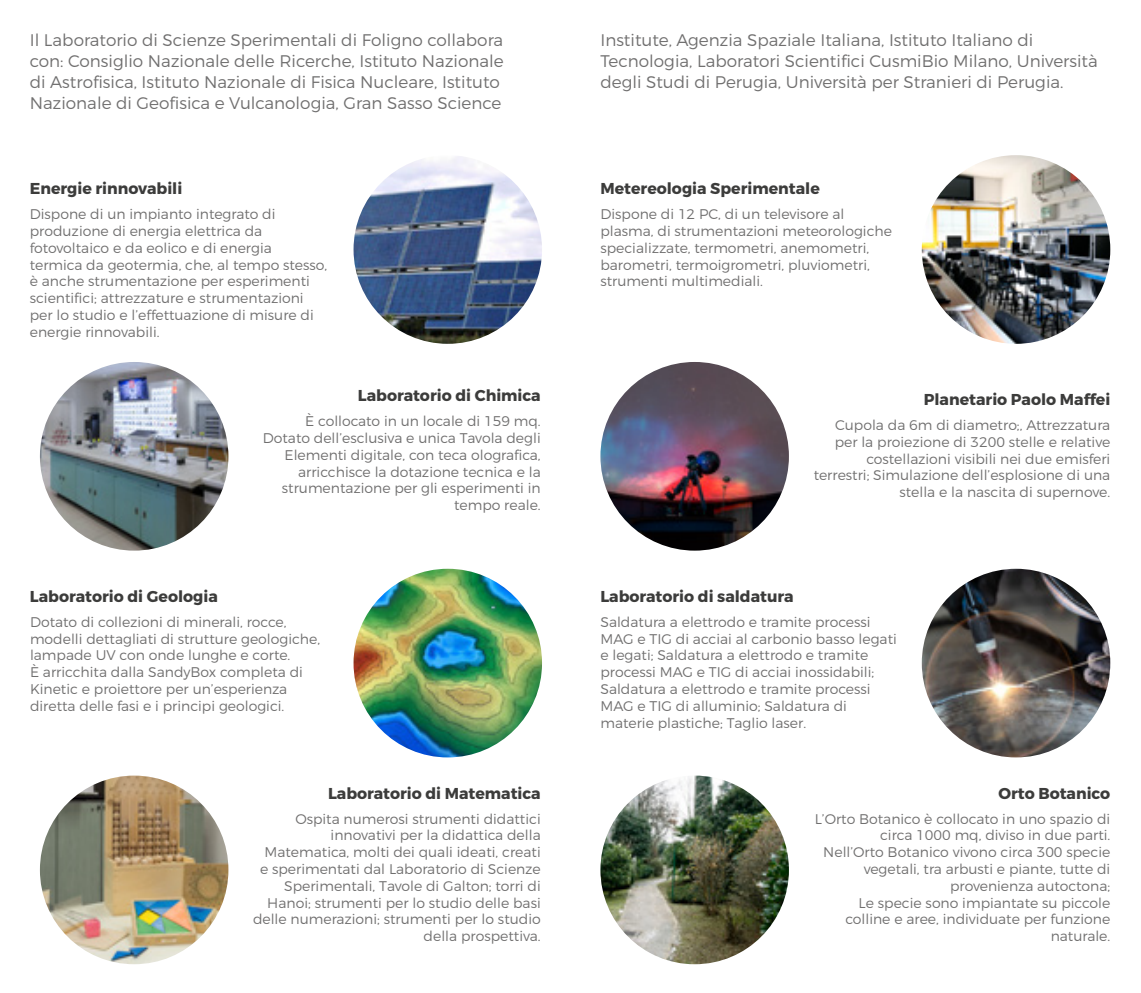
<style>
.page{position:relative;width:1141px;height:993px;background:#fff}
.page>*{position:absolute;margin:0;border:0;box-sizing:border-box;transform-origin:0 0}
.t1{font:300 16.8px/21px "Montserrat";color:#706f6f}
.t2{font:700 15.75px "Montserrat";color:#3c3c3b}
.t3{font:300 14px/16.8px "Montserrat";color:#706f6f}
</style>
<div class="page">
<img style="left:922px;top:155px;width:188px;height:189px;border-radius:94px">
<img style="left:600px;top:362px;width:189px;height:188px;border-radius:94px">
<img style="left:922px;top:568px;width:188px;height:189px;border-radius:94px">
<img style="left:600px;top:775px;width:189px;height:188px;border-radius:94px">
<img style="left:354px;top:568px;width:188px;height:189px;border-radius:94px">
<img style="left:40px;top:362px;width:188px;height:188px;border-radius:94px">
<img style="left:354px;top:155px;width:188px;height:189px;border-radius:94px">
<img style="left:40px;top:775px;width:188px;height:188px;border-radius:94px">
<p class="t1" style="left:30px;top:29px;width:475px">Il Laboratorio di Scienze Sperimentali di Foligno collabora con: Consiglio Nazionale delle Ricerche, Istituto Nazionale di Astrofisica, Istituto Nazionale di Fisica Nucleare, Istituto Nazionale di Geofisica e Vulcanologia, Gran Sasso Science</p>
<p class="t1" style="left:600px;top:29px;width:499px">Institute, Agenzia Spaziale Italiana, Istituto Italiano di<br>Tecnologia, Laboratori Scientifici CusmiBio Milano, Università degli Studi di Perugia, Università per Stranieri di Perugia.</p>
<p class="t2" style="left:30px;top:179px;width:154px">Energie rinnovabili</p>
<p class="t2" style="left:600px;top:179px;width:221px">Metereologia Sperimentale</p>
<p class="t3" style="left:30px;top:205px;width:299px">Dispone di un impianto integrato di produzione di energia elettrica da fotovoltaico e da eolico e di energia termica da geotermia, che, al tempo stesso, è anche strumentazione per esperimenti scientifici; attrezzature e strumentazioni per lo studio e l’effettuazione di misure di energie rinnovabili.</p>
<p class="t3" style="left:600px;top:205px;width:293px">Dispone di 12 PC, di un televisore al plasma, di strumentazioni meteorologiche specializzate, termometri, anemometri, barometri, termoigrometri, pluviometri, strumenti multimediali.</p>
<p class="t2" style="left:358px;top:385px;width:184px">Laboratorio di Chimica</p>
<p class="t2" style="left:924px;top:389px;width:188px">Planetario Paolo Maffei</p>
<p class="t3" style="left:263px;top:412px;width:279px;text-align:right">è collocato in un locale di 159 mq.<br>Dotato dell’esclusiva e unica Tavola degli Elementi digitale, con teca olografica, arricchisce la dotazione tecnica e la strumentazione per gli esperimenti in tempo reale.</p>
<p class="t3" style="left:814px;top:416px;width:298px;text-align:right">Cupola da 6m di diametro;, Attrezzatura per la proiezione di 3200 stelle e relative costellazioni visibili nei due emisferi terrestri; Simulazione dell’esplosione di una stella e la nascita di supernove.</p>
<p class="t2" style="left:30px;top:586px;width:189px">Laboratorio di Geologia</p>
<p class="t2" style="left:600px;top:586px;width:195px">Laboratorio di saldatura</p>
<p class="t3" style="left:30px;top:613px;width:292px">Dotato di collezioni di minerali, rocce, modelli dettagliati di strutture geologiche, lampade UV con onde lunghe e corte.<br>è arricchita dalla SandyBox completa di Kinetic e proiettore per un’esperienza diretta delle fasi e i principi geologici.</p>
<p class="t3" style="left:600px;top:613px;width:298px">Saldatura a elettrodo e tramite processi MAG e TIG di acciai al carbonio basso legati e legati; Saldatura a elettrodo e tramite processi MAG e TIG di acciai inossidabili; Saldatura a elettrodo e tramite processi MAG e TIG di alluminio; Saldatura di materie plastiche; Taglio laser.</p>
<p class="t2" style="left:328px;top:782px;width:214px">Laboratorio di Matematica</p>
<p class="t2" style="left:998px;top:782px;width:113px">Orto Botanico</p>
<p class="t3" style="left:253px;top:809px;width:289px;text-align:right">Ospita numerosi strumenti didattici innovativi per la didattica della Matematica, molti dei quali ideati, creati e sperimentati dal Laboratorio di Scienze Sperimentali, Tavole di Galton; torri di Hanoi; strumenti per lo studio delle basi delle numerazioni; strumenti per lo studio della prospettiva.</p>
<p class="t3" style="left:815px;top:809px;width:297px;text-align:right">L’Orto Botanico è collocato in uno spazio di circa 1000 mq, diviso in due parti.<br>Nell’Orto Botanico vivono circa 300 specie vegetali, tra arbusti e piante, tutte di provenienza autoctona;<br>Le specie sono impiantate su piccole colline e aree, individuate per funzione naturale.</p>
</div>
